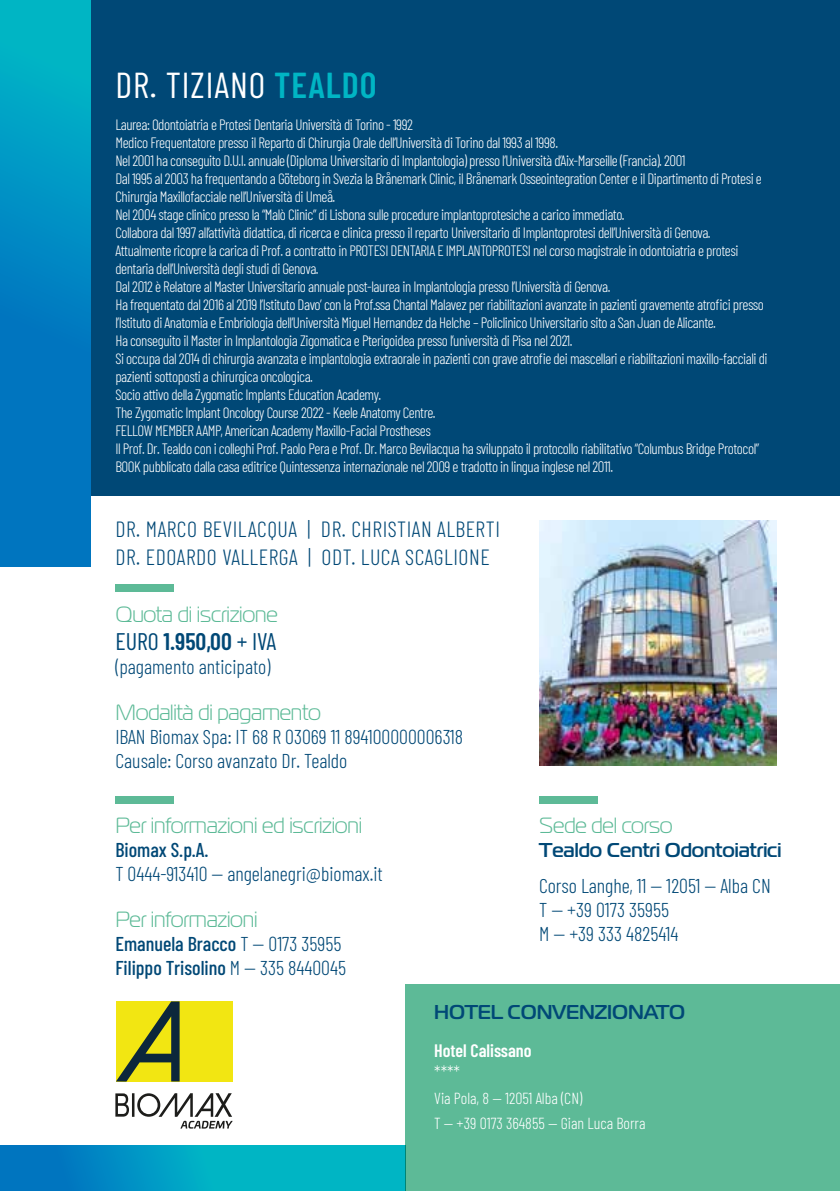
<style>
.page{position:relative;width:840px;height:1191px;background:#fff}
.page>*{position:absolute;margin:0;border:0;box-sizing:border-box;transform-origin:0 0}
.t1{font:36px "Barlow Condensed";letter-spacing:.025em;color:#fff}
.t2{font:24px "Barlow Condensed";color:#004876}
.t3{font:22px "Magistral";letter-spacing:-.01em;color:#5dba97}
.t4{font:300 22px/28px "Barlow Condensed";letter-spacing:.025em;color:#004876}
.t5{font:300 20px/24px "Barlow Condensed";color:#004876}
.t6{font:500 20px/24px "Barlow Condensed";color:#004876}
.t7{font:700 20px "Magistral";color:#004876}
.t8{font:600 18px "Barlow Condensed";color:#fff}
.t9{font:300 18px "Barlow Condensed";color:#fff}
.t10{font:300 16px/24.8px "Barlow Condensed";color:#fff}
.t11{font:300 15px/18px "Barlow Condensed";letter-spacing:-.03em;color:#fff}
.s1{font-weight:600;color:#00b5c4}
.s2{font-weight:600}
.s3{font-weight:300}
</style>
<div class="page">
<svg style="left:0;top:1145px;width:405px;height:46px;background:#009fc3"></svg>
<div style="left:0;top:0;width:839px;height:495px;background:#004876"></div>
<svg style="left:0;top:0;width:91px;height:567px;background:#008bc2"></svg>
<div style="left:115px;top:584px;width:59px;height:7px;background:#5dba97"></div>
<div style="left:115px;top:796px;width:59px;height:7px;background:#5dba97"></div>
<div style="left:116px;top:1001px;width:116px;height:80px;background:#f2e612"></div>
<svg style="left:116px;top:1001px;width:63px;height:80px"></svg>
<hr style="left:132px;top:1093px;width:2px;height:23px;background:#1d1d1b">
<svg style="left:115px;top:1093px;width:14px;height:23px"></svg>
<svg style="left:137px;top:1093px;width:95px;height:35px"></svg>
<div style="left:405px;top:984px;width:434px;height:207px;background:#5dba97"></div>
<img style="left:539px;top:521px;width:237px;height:244px">
<div style="left:539px;top:796px;width:58px;height:7px;background:#5dba97"></div>
<h1 class="t1" style="left:115px;top:60px;width:262px">DR. TIZIANO <span class="s1">TEALDO</span></h1>
<p class="t11" style="left:115px;top:114px;width:653px">Laurea: Odontoiatria e Protesi Dentaria Università di Torino - 1992<br>Medico Frequentatore presso il Reparto di Chirurgia Orale dell’Università di Torino dal 1993 al 1998.<br>Nel 2001 ha conseguito D.U.I. annuale (Diploma Universitario di Implantologia) presso l’Università d’Aix-Marseille (Francia). 2001<br>Dal 1995 al 2003 ha frequentando a Göteborg in Svezia la Brånemark Clinic, il Brånemark Osseointegration Center e il Dipartimento di Protesi e Chirurgia Maxillofacciale nell’Università di Umeå.<br>Nel 2004 stage clinico presso la “Malò Clinic” di Lisbona sulle procedure implantoprotesiche a carico immediato.<br>Collabora dal 1997 all’attività didattica, di ricerca e clinica presso il reparto Universitario di Implantoprotesi dell’Università di Genova.<br>Attualmente ricopre la carica di Prof. a contratto in PROTESI DENTARIA E IMPLANTOPROTESI nel corso magistrale in odontoiatria e protesi dentaria dell’Università degli studi di Genova.<br>Dal 2012 è Relatore al Master Universitario annuale post-laurea in Implantologia presso l’Università di Genova.<br>Ha frequentato dal 2016 al 2019 l’Istituto Davo’ con la Prof.ssa Chantal Malavez per riabilitazioni avanzate in pazienti gravemente atrofici presso l’Istituto di Anatomia e Embriologia dell’Università Miguel Hernandez da Helche – Policlinico Universitario sito a San Juan de Alicante.<br>Ha conseguito il Master in Implantologia Zigomatica e Pterigoidea presso l’università di Pisa nel 2021.<br>Si occupa dal 2014 di chirurgia avanzata e implantologia extraorale in pazienti con grave atrofie dei mascellari e riabilitazioni maxillo-facciali di pazienti sottoposti a chirurgica oncologica.<br>Socio attivo della Zygomatic Implants Education Academy.<br>The Zygomatic Implant Oncology Course 2022 - Keele Anatomy Centre.<br>FELLOW MEMBER AAMP, American Academy Maxillo-Facial Prostheses<br>Il Prof. Dr. Tealdo con i colleghi Prof. Paolo Pera e Prof. Dr. Marco Bevilacqua ha sviluppato il protocollo riabilitativo “Columbus Bridge Protocol” BOOK pubblicato dalla casa editrice Quintessenza internazionale nel 2009 e tradotto in lingua inglese nel 2011.</p>
<h3 class="t4" style="left:115px;top:513px;width:386px">DR. MARCO BEVILACQUA | DR. CHRISTIAN ALBERTI<br>DR. EDOARDO VALLERGA | ODT. LUCA SCAGLIONE</h3>
<h3 class="t3" style="left:115px;top:600px;width:164px">Quota di iscrizione</h3>
<h2 class="t2" style="left:115px;top:624px;width:162px">EURO <span class="s2">1.950,00</span> + IVA</h2>
<h3 class="t5" style="left:115px;top:653px;width:156px">(pagamento anticipato)</h3>
<h3 class="t3" style="left:115px;top:699px;width:207px">Modalità di pagamento</h3>
<h3 class="t5" style="left:115px;top:723px;width:349px">IBAN Biomax Spa: IT 68 R 03069 11 894100000006318<br>Causale: Corso avanzato Dr. Tealdo</h3>
<h3 class="t3" style="left:115px;top:812px;width:248px">Per informazioni ed iscrizioni</h3>
<h3 class="t6" style="left:115px;top:836px;width:95px">Biomax S.p.A.</h3>
<h3 class="t5" style="left:115px;top:860px;width:269px">T 0444-913410 — angelanegri@biomax.it</h3>
<h3 class="t3" style="left:115px;top:906px;width:144px">Per informazioni</h3>
<h3 class="t6" style="left:115px;top:930px;width:232px">Emanuela Bracco <span class="s3">T — 0173 35955<br></span>Filippo Trisolino <span class="s3">M — 335 8440045</span></h3>
<h3 class="t3" style="left:539px;top:812px;width:135px">Sede del corso</h3>
<h3 class="t7" style="left:539px;top:837px;width:244px">Tealdo Centri Odontoiatrici</h3>
<h3 class="t5" style="left:539px;top:872px;width:233px">Corso Langhe, 11 — 12051 — Alba CN<br>T — +39 0173 35955<br>M — +39 333 4825414</h3>
<h3 class="t7" style="left:434px;top:999px;width:252px">HOTEL CONVENZIONATO</h3>
<p class="t8" style="left:434px;top:1038px;width:99px">Hotel Calissano</p>
<p class="t9" style="left:434px;top:1059px;width:27px">****</p>
<p class="t10" style="left:434px;top:1084px;width:213px">Via Pola, 8 — 12051 Alba (CN)<br>T — +39 0173 364855 — Gian Luca Borra</p>
</div>
